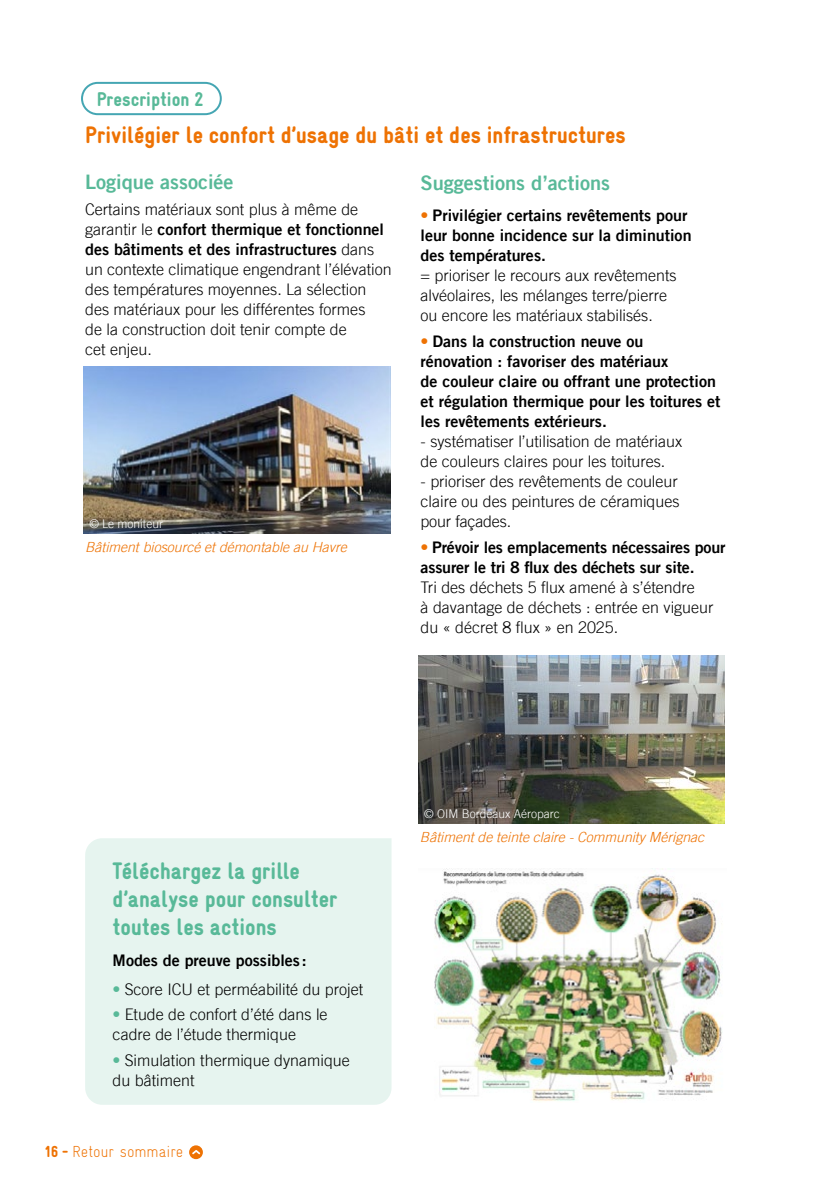
<style>
.page{position:relative;width:840px;height:1191px;background:#fff}
.page>*{position:absolute;margin:0;border:0;box-sizing:border-box;transform-origin:0 0}
.t1{font:900 24px/28px "Gravur Condensed Pro";color:#58b998}
.t2{font:900 24px "Gravur Condensed Pro";color:#ee7203}
.t3{font:20px "Trade Gothic Bold Two";color:#58b998}
.t4{font:900 20px "Gravur Condensed Pro";color:#58b998}
.t5{font:300 16px/20px "Trade Gothic";color:#000}
.t6{font:16px/20px "Trade Gothic Bold Two";color:#000}
.t7{font:300 16px "Gravur Condensed Pro";color:#ee7203}
.t8{font:italic 300 14px "Trade Gothic";color:#ee7203}
.t9{font:300 12px "Trade Gothic";color:#fff}
.s1{font-family:"Trade Gothic";font-weight:300}
.s2{font-family:"Trade Gothic";font-weight:300;color:#ee7203}
.s3{color:#58b998}
.s4{font-weight:900}
</style>
<div class="page">
<div style="left:189px;top:1145px;width:14px;height:14px;background:#ee7203;border-radius:50%"></div>
<svg style="left:192px;top:1150px;width:8px;height:4px"></svg>
<div style="left:85px;top:838px;width:306px;height:266px;background:#e6f4ef"></div>
<img style="left:83px;top:367px;width:307px;height:166px">
<div style="left:81px;top:82px;width:141px;height:33px;border:2px solid #45a6b3;border-radius:16px"></div>
<img style="left:434px;top:869px;width:288px;height:233px">
<img style="left:418px;top:656px;width:306px;height:167px">
<p class="t4" style="left:97px;top:87px;width:108px">Prescription 2</p>
<h1 class="t2" style="left:85px;top:121px;width:541px">Privilégier le confort d’usage du bâti et des infrastructures</h1>
<p class="t3" style="left:85px;top:169px;width:150px">Logique associée</p>
<p class="t5" style="left:85px;top:199px;width:274px">Certains matériaux sont plus à même de</p>
<p class="t6" style="left:85px;top:219px;width:300px"><span class="s1">garantir le</span> confort thermique et fonctionnel des bâtiments et des infrastructures <span class="s1">dans</span></p>
<p class="t5" style="left:85px;top:259px;width:308px">un contexte climatique engendrant l’élévation des températures moyennes. La sélection des matériaux pour les différentes formes<br>de la construction doit tenir compte de<br>cet enjeu.</p>
<p class="t9" style="left:89px;top:516px;width:75px">© Le moniteur</p>
<p class="t8" style="left:85px;top:538px;width:267px">Bâtimentbiosourcé etdémontable au Havre</p>
<p class="t3" style="left:420px;top:170px;width:191px">Suggestions d’actions</p>
<p class="t6" style="left:420px;top:205px;width:272px"><span class="s2">•</span> Privilégier certains revêtements pour leur bonne incidence sur la diminution des températures.</p>
<p class="t5" style="left:420px;top:265px;width:257px">= prioriser le recours aux revêtements alvéolaires, les mélanges terre/pierre ou encore les matériaux stabilisés.</p>
<p class="t6" style="left:420px;top:331px;width:301px"><span class="s2">•</span> Dans la construction neuve ou<br>rénovation : favoriser des matériaux<br>de couleur claire ou offrant une protection et régulation thermique pour les toitures et les revêtements extérieurs.</p>
<p class="t5" style="left:420px;top:431px;width:263px">- systématiser l’utilisation de matériaux de couleurs claires pour les toitures.</p>
<p class="t5" style="left:420px;top:471px;width:260px;text-align:justify">- prioriser des revêtements de couleur claire ou des peintures de céramiques pour façades.</p>
<p class="t6" style="left:420px;top:537px;width:306px"><span class="s2">•</span> Prévoir les emplacements nécessaires pour assurer le tri 8 flux des déchets sur site.</p>
<p class="t5" style="left:420px;top:577px;width:294px">Tri des déchets 5 flux amené à s’étendre<br>à davantage de déchets : entrée en vigueur du « décret 8 flux » en 2025.</p>
<h1 class="t1" style="left:113px;top:856px;width:226px">Téléchargez la grille d’analyse pour consulter toutes les actions</h1>
<p class="t6" style="left:113px;top:950px;width:195px">Modes de preuve possibles :</p>
<p class="t5" style="left:113px;top:978px;width:252px"><span class="s3">•</span> Score ICU et perméabilité du projet</p>
<p class="t5" style="left:113px;top:1004px;width:216px"><span class="s3">•</span> Etude de confort d’été dans le cadre de l’étude thermique</p>
<p class="t5" style="left:113px;top:1050px;width:238px"><span class="s3">•</span> Simulation thermique dynamique du bâtiment</p>
<p class="t7" style="left:44px;top:1142px;width:140px"><span class="s4">16 -</span> Retour sommaire</p>
<p class="t9" style="left:424px;top:806px;width:137px">© OIM Bordeaux Aéroparc</p>
<p class="t8" style="left:420px;top:828px;width:289px">Bâtimentde teinte claire -CommunityMérignac</p>
</div>
